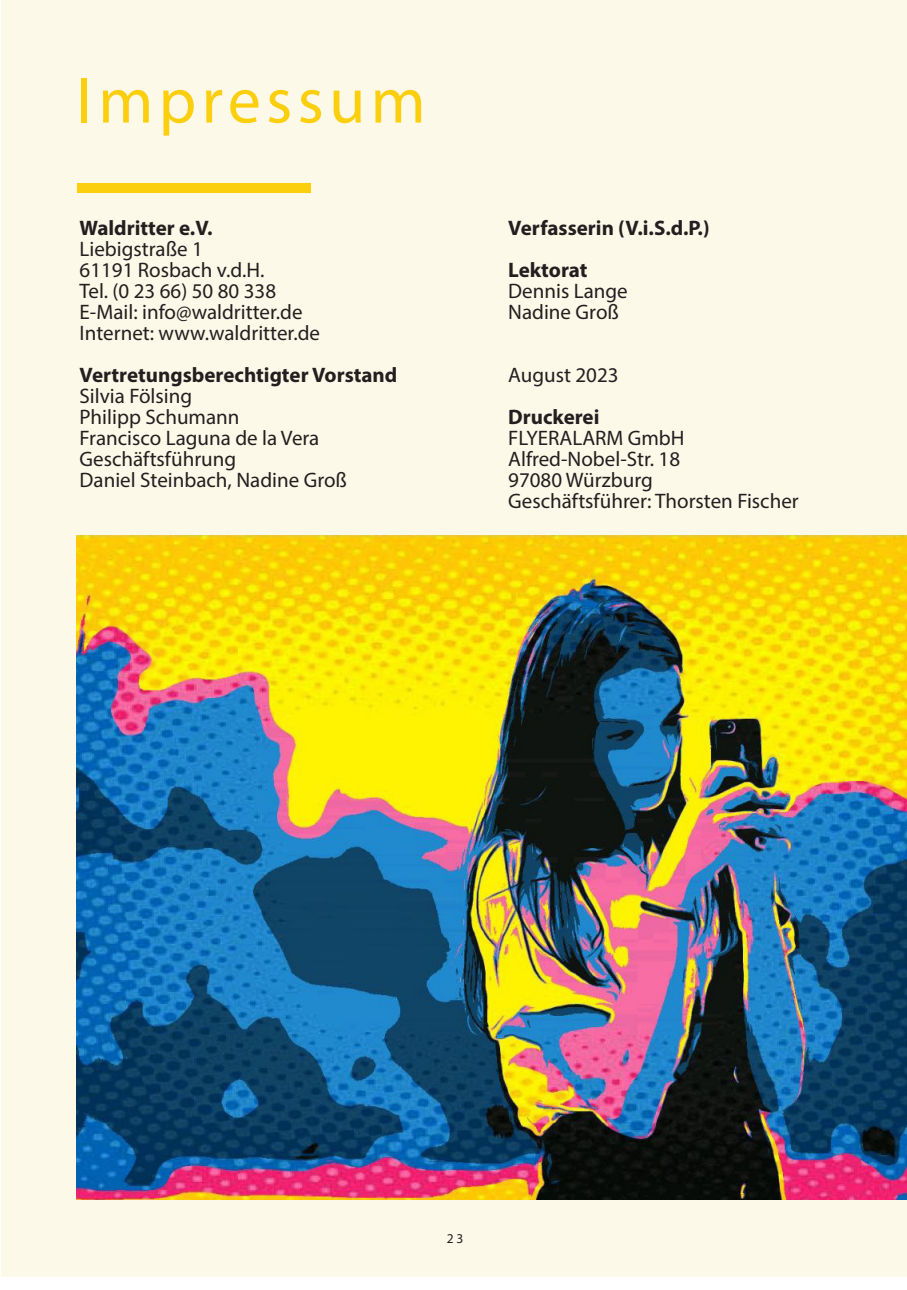
<style>
.page{position:relative;width:907px;height:1290px;background:#fff}
.page>*{position:absolute;margin:0;border:0;box-sizing:border-box;transform-origin:0 0}
.Absatzformat_2{font:66px "Myriad Pro";letter-spacing:.08em;color:#fbce0e}
.Textkörper___für_Auszug{font:21px/21px "Myriad Pro";color:#231f20}
.Textkörper___für_Auszug-2{font:700 21px/42px "Myriad Pro";color:#231f20}
.t1{font:13.5px "Myriad Pro";color:#231f20}
.s1{font-weight:700}
</style>
<div class="page">
<div style="left:2px;top:0;width:904px;height:1276px;background:#fdf9e8"></div>
<div style="left:77px;top:184px;width:233px;height:9px;background:#fbce0e"></div>
<img style="left:77px;top:536px;width:829px;height:664px">
<p class="Absatzformat_2" style="left:77px;top:60px;width:350px">Impressum</p>
<p class="Textkörper___für_Auszug-2" style="left:80px;top:206px;width:135px">Waldritter e.V.</p>
<p class="Textkörper___für_Auszug" style="left:80px;top:238px;width:125px">Liebigstraße 1</p>
<p class="Textkörper___für_Auszug" style="left:80px;top:259px;width:186px">61191 Rosbach v.d.H.</p>
<p class="Textkörper___für_Auszug" style="left:80px;top:280px;width:198px">Tel. (0 23 66) 50 80 338</p>
<p class="Textkörper___für_Auszug" style="left:80px;top:301px;width:224px">E-Mail: info@waldritter.de</p>
<p class="Textkörper___für_Auszug" style="left:80px;top:322px;width:242px">Internet: www.waldritter.de</p>
<p class="Textkörper___für_Auszug-2" style="left:80px;top:353px;width:319px">Vertretungsberechtigter Vorstand</p>
<p class="Textkörper___für_Auszug" style="left:80px;top:385px;width:114px">Silvia Fölsing</p>
<p class="Textkörper___für_Auszug" style="left:80px;top:406px;width:161px">Philipp Schumann</p>
<p class="Textkörper___für_Auszug" style="left:80px;top:427px;width:241px">Francisco Laguna de la Vera</p>
<p class="Textkörper___für_Auszug" style="left:80px;top:448px;width:158px">Geschäftsführung</p>
<p class="Textkörper___für_Auszug" style="left:80px;top:469px;width:269px">Daniel Steinbach, Nadine Groß</p>
<p class="Textkörper___für_Auszug-2" style="left:508px;top:206px;width:203px">Verfasserin (V.i.S.d.P.)<br>Lektorat</p>
<p class="Textkörper___für_Auszug" style="left:508px;top:280px;width:121px">Dennis Lange<br>Nadine Groß</p>
<p class="Textkörper___für_Auszug" style="left:508px;top:354px;width:112px;line-height:42px">August 2023<br><span class="s1">Druckerei</span></p>
<p class="Textkörper___für_Auszug" style="left:508px;top:427px;width:292px">FLYERALARM GmbH<br>Alfred-Nobel-Str. 18<br>97080 Würzburg<br>Geschäftsführer: Thorsten Fischer</p>
<p class="t1" style="left:447px;top:1230px;width:18px">23</p>
</div>
